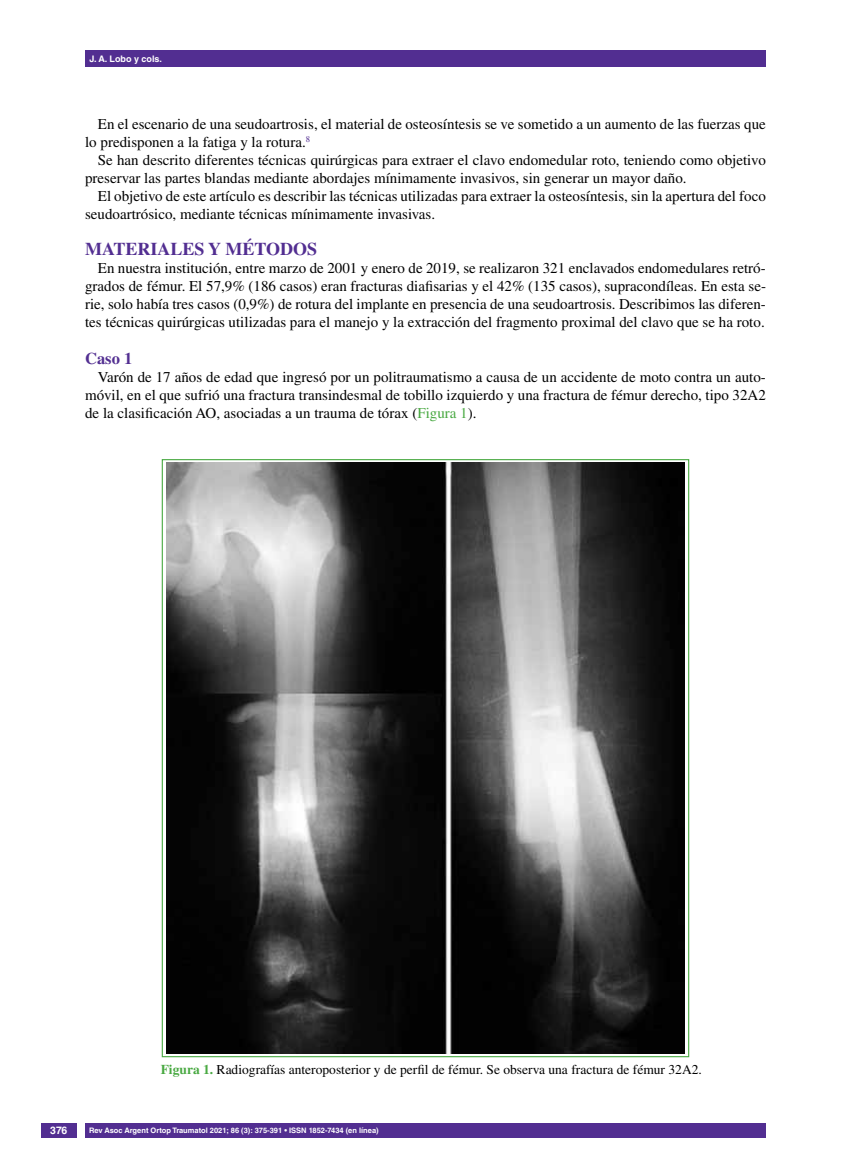
<style>
.page{position:relative;width:851px;height:1170px;background:#fff}
.page>*{position:absolute;margin:0;border:0;box-sizing:border-box;transform-origin:0 0}
.t1{font:700 18px "Times LT Std";color:#522e91}
.t2{font:700 16.5px "Times LT Std";color:#522e91}
.t3{font:15px/18px "Times LT Std";color:#000}
.t4{font:13.5px "Times LT Std";color:#000}
.t5{font:700 10.5px "Helvetica LT Std";color:#fff}
.t6{font:700 9px "Helvetica LT Std";color:#fff}
.t7{font:700 7.5px "Helvetica LT Std";color:#fff}
.s1{color:#49a942}
.s2{font-weight:700;color:#49a942}
</style>
<div class="page">
<div style="left:41px;top:1123px;width:36px;height:14px;background:#522e91"></div>
<div style="left:85px;top:50px;width:680px;height:17px;background:#522e91"></div>
<div style="left:85px;top:1123px;width:680px;height:14px;background:#522e91"></div>
<img style="left:167px;top:463px;width:517px;height:590px">
<p class="t6" style="left:89px;top:53px;width:74px">J. A. Lobo y cols.</p>
<p class="t3" style="left:85px;top:115px;width:682px;text-indent:13px">En el escenario de una seudoartrosis, el material de osteosíntesis se ve sometido a un aumento de las fuerzas que lo predisponen a la fatiga y la rotura.<sup>8</sup></p>
<p class="t3" style="left:85px;top:151px;width:682px;text-indent:13px">Se han descrito diferentes técnicas quirúrgicas para extraer el clavo endomedular roto, teniendo como objetivo preservar las partes blandas mediante abordajes mínimamente invasivos, sin generar un mayor daño.</p>
<p class="t3" style="left:85px;top:187px;width:682px;text-indent:13px">El objetivo de este artículo es describir las técnicas utilizadas para extraer la osteosíntesis, sin la apertura del foco seudoartrósico, mediante técnicas mínimamente invasivas.</p>
<p class="t1" style="left:85px;top:238px;width:234px">MATERIALES Y MÉTODOS</p>
<p class="t3" style="left:85px;top:259px;width:682px;text-align:justify;text-indent:13px">En nuestra institución, entre marzo de 2001 y enero de 2019, se realizaron 321 enclavados endomedulares retró&shy;grados de fémur. El 57,9% (186 casos) eran fracturas diafisarias y el 42% (135 casos), supracondíleas. En esta se&shy;rie, solo había tres casos (0,9%) de rotura del implante en presencia de una seudoartrosis. Describimos las diferen&shy;tes técnicas quirúrgicas utilizadas para el manejo y la extracción del fragmento proximal del clavo que se ha roto.</p>
<p class="t2" style="left:85px;top:348px;width:49px">CASO 1</p>
<p class="t3" style="left:85px;top:367px;width:682px;text-align:justify;text-indent:13px">Varón de 17 años de edad que ingresó por un politraumatismo a causa de un accidente de moto contra un auto&shy;móvil, en el que sufrió una fractura transindesmal de tobillo izquierdo y una fractura de fémur derecho, tipo 32A2 de la clasificación AO, asociadas a un trauma de tórax (<span class="s1">Figura 1</span>).</p>
<p class="t5" style="left:50px;top:1124px;width:19px">376</p>
<p class="t4" style="left:161px;top:1061px;width:542px"><span class="s2">FIGURA 1.</span> Radiografías anteroposterior y de perfil de fémur. Se observa una fractura de fémur 32A2.</p>
<p class="t7" style="left:89px;top:1125px;width:291px">Rev Asoc Argent Ortop Traumatol 2021; 86 (3): 375-391 • ISSN 1852-7434 (en línea)</p>
</div>
